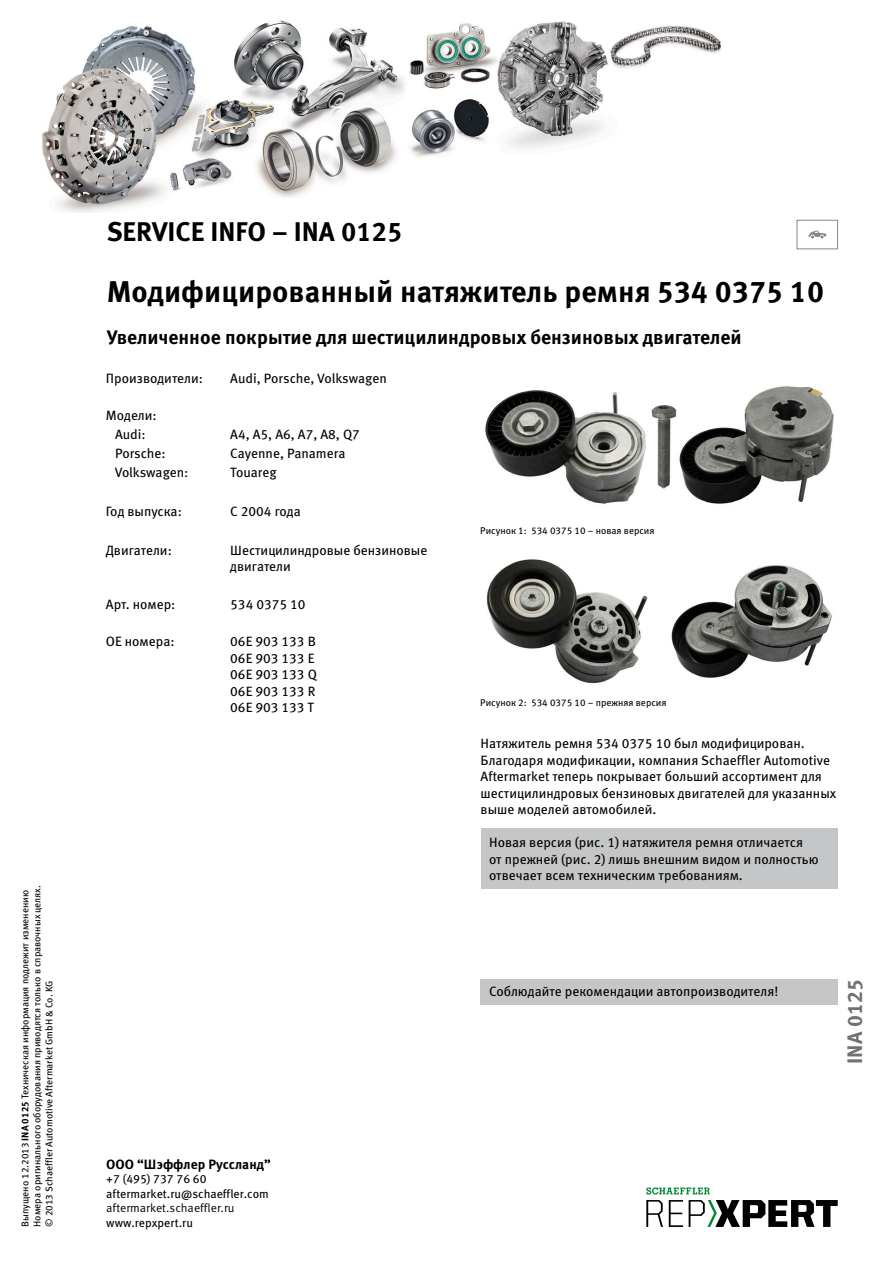
<style>
.page{position:relative;width:893px;height:1263px;background:#fff}
.page>*{position:absolute;margin:0;border:0;box-sizing:border-box;transform-origin:0 0}
.t1{font:700 30px "Meta Pro";color:#000}
.t2{font:700 27px "Meta Pro";color:#000}
.t3{font:700 21px "Meta Pro";color:#6f7172}
.t4{font:700 19.5px "Meta Pro";color:#000}
.t5{font:13.5px/16.5px "Meta Pro";color:#000}
.t6{font:700 13.5px "Meta Pro";color:#000}
.t7{font:12px/14.4px "Meta Pro";color:#000}
.t8{font:12px "Meta Pro Norm";color:#000}
.t9{font:9.75px/12px "Meta Pro";color:#000}
.s1{font-weight:700}
</style>
<div class="page">
<div style="left:481px;top:829px;width:356px;height:60px;background:#c5c6c7"></div>
<img style="left:485px;top:386px;width:349px;height:118px">
<img style="left:486px;top:559px;width:346px;height:125px">
<div style="left:480px;top:980px;width:358px;height:25px;background:#c5c6c7"></div>
<div style="left:797px;top:220px;width:41px;height:29px;border:1px solid #868789"></div>
<svg style="left:808px;top:231px;width:18px;height:7px"></svg>
<img style="left:42px;top:20px;width:679px;height:193px">
<svg style="left:646px;top:1200px;width:17px;height:27px"></svg>
<svg style="left:669px;top:1200px;width:14px;height:27px"></svg>
<svg style="left:689px;top:1200px;width:149px;height:27px"></svg>
<svg style="left:646px;top:1187px;width:64px;height:7px"></svg>
<p class="t9" style="left:19px;top:1227px;width:343px;rotate:-90deg">Выпущено 12.2013 <span class="s1">INA 0125</span> Техническая информация подлежит изменению<br>Номера оригинального оборудования приводятся только в справочных целях. © 2013 Schaeffler Automotive Aftermarket GmbH &amp; Co. KG</p>
<h2 class="t2" style="left:107px;top:210px;width:297px">SERVICE INFO – INA 0125</h2>
<h1 class="t1" style="left:107px;top:268px;width:719px">Модифицированный натяжитель ремня 534 0375 10</h1>
<h3 class="t4" style="left:107px;top:322px;width:637px">Увеличенное покрытие для шестицилиндровых бензиновых двигателей</h3>
<p class="t5" style="left:106px;top:369px;width:99px">Производители:</p>
<p class="t5" style="left:230px;top:369px;width:158px">Audi, Porsche, Volkswagen</p>
<p class="t5" style="left:106px;top:405px;width:52px;line-height:18.8px;text-align:center">Модели:<br>Audi:</p>
<p class="t5" style="left:230px;top:425px;width:131px">A4, A5, A6, A7, A8, Q7</p>
<p class="t5" style="left:115px;top:444px;width:52px">Porsche:</p>
<p class="t5" style="left:230px;top:444px;width:117px">Cayenne, Panamera</p>
<p class="t5" style="left:115px;top:463px;width:75px">Volkswagen:</p>
<p class="t5" style="left:230px;top:463px;width:48px">Touareg</p>
<p class="t5" style="left:106px;top:502px;width:77px">Год выпуска:</p>
<p class="t5" style="left:230px;top:502px;width:72px">С 2004 года</p>
<p class="t5" style="left:106px;top:541px;width:67px">Двигатели:</p>
<p class="t5" style="left:230px;top:541px;width:199px">Шестицилиндровые бензиновые двигатели</p>
<p class="t5" style="left:106px;top:595px;width:71px">Арт. номер:</p>
<p class="t5" style="left:230px;top:595px;width:77px">534 0375 10</p>
<p class="t5" style="left:106px;top:632px;width:70px">OE номера:</p>
<p class="t5" style="left:230px;top:632px;width:88px">06E 903 133 B<br>06E 903 133 E<br>06E 903 133 Q<br>06E 903 133 R<br>06E 903 133 T</p>
<p class="t9" style="left:480px;top:524px;width:176px">Рисунок 1: 534 0375 10 – новая версия</p>
<p class="t9" style="left:480px;top:696px;width:188px">Рисунок 2: 534 0375 10 – прежняя версия</p>
<p class="t5" style="left:481px;top:734px;width:357px">Натяжитель ремня 534 0375 10 был модифицирован.<br>Благодаря модификации, компания Schaeffler Automotive Aftermarket теперь покрывает больший ассортимент для шестицилиндровых бензиновых двигателей для указанных выше моделей автомобилей.</p>
<p class="t5" style="left:489px;top:833px;width:331px">Новая версия (рис. 1) натяжителя ремня отличается от прежней (рис. 2) лишь внешним видом и полностью отвечает всем техническим требованиям.</p>
<p class="t6" style="left:106px;top:1154px;width:166px">ООО “Шэффлер Руссланд”</p>
<p class="t7" style="left:106px;top:1171px;width:164px">+7 (495) 737 76 60 aftermarket.ru@schaeffler.com</p>
<p class="t8" style="left:106px;top:1199px;width:130px">aftermarket.schaeffler.ru</p>
<p class="t7" style="left:106px;top:1214px;width:88px">www.repxpert.ru</p>
<p class="t5" style="left:489px;top:982px;width:291px">Соблюдайте рекомендации автопроизводителя!</p>
<h3 class="t3" style="left:838px;top:1064px;width:86px;rotate:-90deg">INA 0125</h3>
</div>
